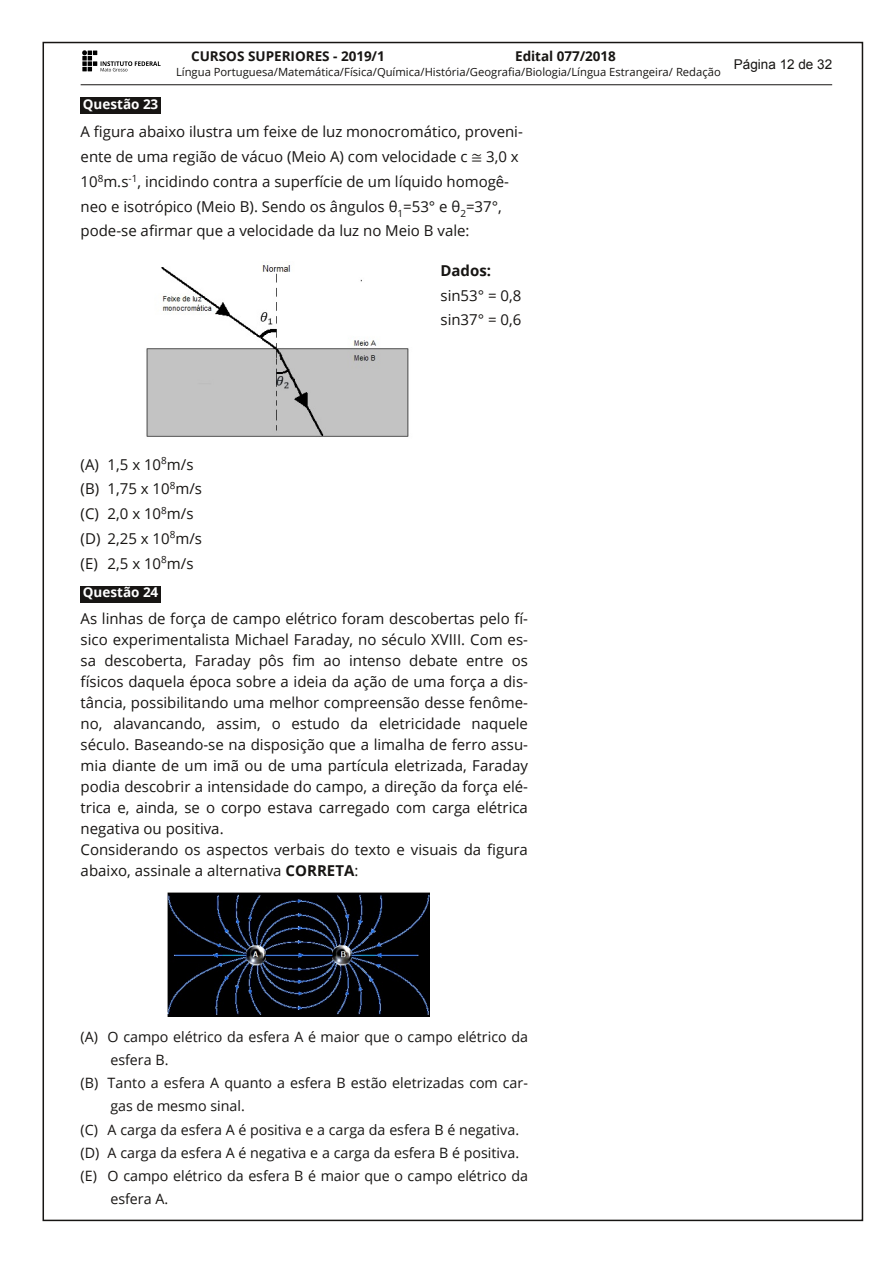
<style>
.page{position:relative;width:893px;height:1263px;background:#fff}
.page>*{position:absolute;margin:0;border:0;box-sizing:border-box;transform-origin:0 0}
.t1{font:15px/21px "Open Sans";color:#171513}
.t2{font:700 15px "Open Sans";color:#171513}
.t3{font:14.25px "Open Sans";color:#171513}
.t4{font:700 13.5px "Open Sans";letter-spacing:-.005em;color:#171513}
.t5{font:700 13.5px "Open Sans";color:#fff}
.t6{font:13.5px "Arial";color:#171513}
.t7{font:11.25px "Open Sans";color:#171513}
.s1{font-family:"Cambria Math"}
.s2{font-weight:700}
</style>
<div class="page">
<hr style="left:81px;top:84px;width:751px;height:1px;background:#171513">
<img style="left:82px;top:50px;width:79px;height:22px">
<div style="left:81px;top:98px;width:80px;height:16px;background:#171513"></div>
<img style="left:146px;top:261px;width:263px;height:176px">
<div style="left:81px;top:586px;width:80px;height:16px;background:#171513"></div>
<img style="left:168px;top:892px;width:261px;height:124px">
<p class="t4" style="left:191px;top:46px;width:195px">CURSOS SUPERIORES - 2019/1</p>
<p class="t4" style="left:515px;top:46px;width:102px">Edital 077/2018</p>
<p class="t7" style="left:176px;top:64px;width:546px">Língua Portuguesa/Matemática/Física/Química/História/Geografia/Biologia/Língua Estrangeira/ Redação</p>
<p class="t5" style="left:83px;top:95px;width:77px">Questão 23</p>
<p class="t1" style="left:81px;top:119px;width:444px;line-height:24.8px">A figura abaixo ilustra um feixe de luz monocromático, proveni&shy;ente de uma região de vácuo (Meio A) com velocidade c <span class="s1">≅</span> 3,0 x 10<sup>8</sup>m.s<sup>-1</sup>, incidindo contra a superfície de um líquido homogê&shy;neo e isotrópico (Meio B). Sendo os ângulos θ<sub>1</sub>=53° e θ<sub>2</sub>=37°, pode-se afirmar que a velocidade da luz no Meio B vale:</p>
<p class="t2" style="left:440px;top:260px;width:52px">Dados:</p>
<p class="t1" style="left:440px;top:282px;width:82px;line-height:24.8px">sin53° = 0,8 sin37° = 0,6</p>
<p class="t6" style="left:734px;top:57px;width:100px">Página 12 de 32</p>
<p class="t1" style="left:81px;top:451px;width:123px;line-height:24.8px">(A) 1,5 x 10<sup>8</sup>m/s (B) 1,75 x 10<sup>8</sup>m/s (C) 2,0 x 10<sup>8</sup>m/s (D) 2,25 x 10<sup>8</sup>m/s (E) 2,5 x 10<sup>8</sup>m/s</p>
<p class="t5" style="left:83px;top:583px;width:77px">Questão 24</p>
<p class="t1" style="left:81px;top:607px;width:449px">As linhas de força de campo elétrico foram descobertas pelo fí&shy;sico experimentalista Michael Faraday, no século XVIII. Com es&shy;sa descoberta, Faraday pôs fim ao intenso debate entre os físicos daquela época sobre a ideia da ação de uma força a dis&shy;tância, possibilitando uma melhor compreensão desse fenôme&shy;no, alavancando, assim, o estudo da eletricidade naquele século. Baseando-se na disposição que a limalha de ferro assu&shy;mia diante de um imã ou de uma partícula eletrizada, Faraday podia descobrir a intensidade do campo, a direção da força elé&shy;trica e, ainda, se o corpo estava carregado com carga elétrica negativa ou positiva.<br>Considerando os aspectos verbais do texto e visuais da figura abaixo, assinale a alternativa <span class="s2">CORRETA</span>:</p>
<p class="t3" style="left:81px;top:1026px;width:449px">(A) O campo elétrico da esfera A é maior que o campo elétrico da</p>
<p class="t3" style="left:110px;top:1050px;width:60px">esfera B.</p>
<p class="t3" style="left:81px;top:1073px;width:449px">(B) Tanto a esfera A quanto a esfera B estão eletrizadas com car-</p>
<p class="t3" style="left:110px;top:1096px;width:136px">gas de mesmo sinal.</p>
<p class="t3" style="left:81px;top:1119px;width:440px">(C) A carga da esfera A é positiva e a carga da esfera B é negativa.</p>
<p class="t3" style="left:81px;top:1143px;width:440px">(D) A carga da esfera A é negativa e a carga da esfera B é positiva.</p>
<p class="t3" style="left:81px;top:1166px;width:449px">(E) O campo elétrico da esfera B é maior que o campo elétrico da</p>
<p class="t3" style="left:110px;top:1189px;width:59px">esfera A.</p>
</div>
